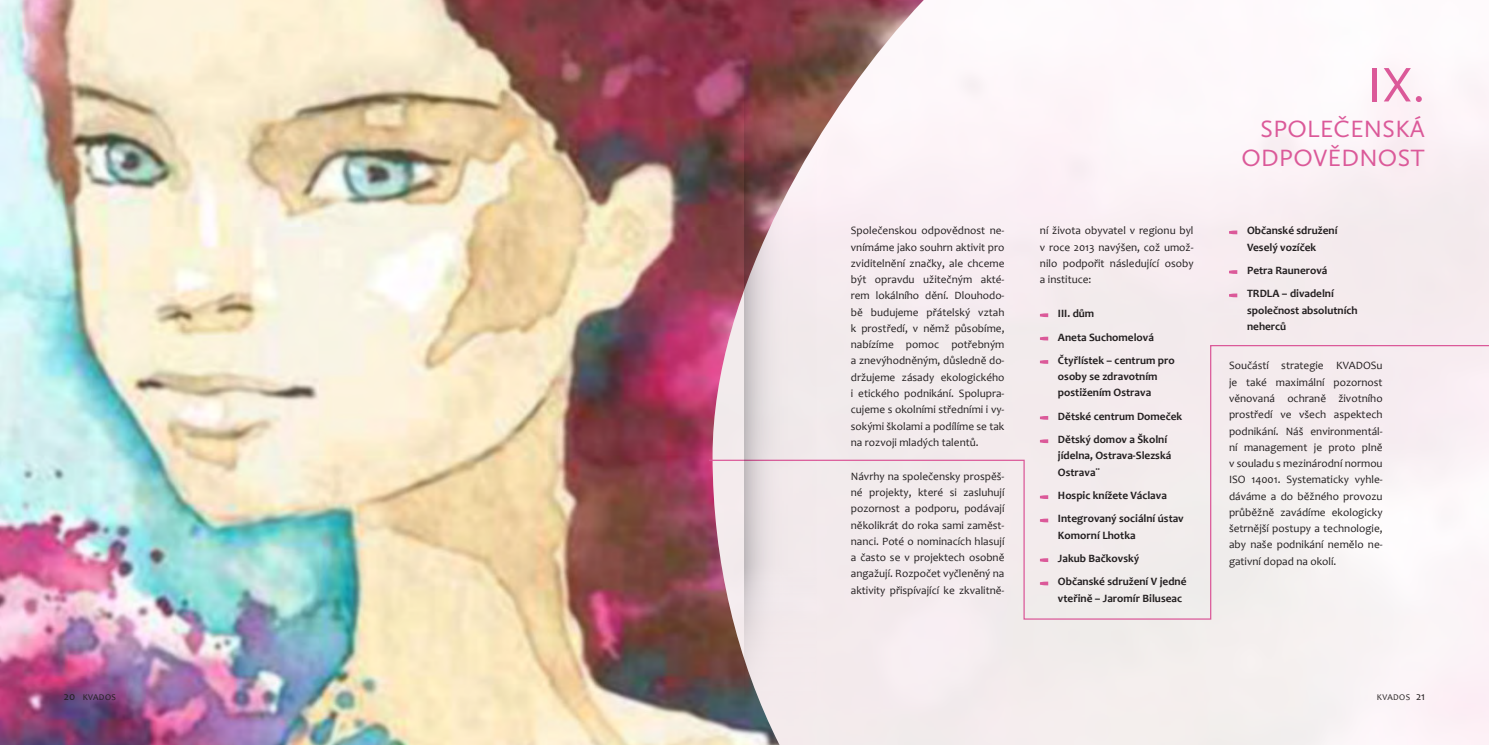
<style>
.page{position:relative;width:1489px;height:745px;background:#fff}
.page>*{position:absolute;margin:0;border:0;box-sizing:border-box;transform-origin:0 0}
.t1{font:50px "Calluna Sans";color:#db5999}
.t2{font:24.38px/28.8px "Calluna Sans";letter-spacing:.015em;color:#db5999;text-align:right}
.t3{font:11.25px/16.2px "Candara";color:#231f20;text-align:justify}
.t4{font:700 11.25px/16.2px "Candara";color:#231f20}
.t5{font:8.75px "Candara";letter-spacing:.04em;color:#231f20}
.s1{font-size:11.25px}
</style>
<div class="page">
<svg style="left:1039px;top:313px;width:9px;height:4px"></svg>
<svg style="left:1039px;top:336px;width:9px;height:4px"></svg>
<svg style="left:1228px;top:230px;width:9px;height:4px"></svg>
<svg style="left:1228px;top:270px;width:9px;height:4px"></svg>
<svg style="left:1228px;top:293px;width:9px;height:4px"></svg>
<svg style="left:923px;top:0;width:80px;height:744px;fill:#f8eff3"></svg>
<img style="left:0;top:0;width:923px;height:744px">
<svg style="left:707px;top:344px;width:781px;height:276px"></svg>
<svg style="left:744px;top:0;width:72px;height:744px;background:#cab3b6"></svg>
<p class="t3" style="left:850px;top:222px;width:155px">Společenskou odpovědnost ne&shy;vnímáme jako souhrn aktivit pro zviditelnění značky, ale chceme být opravdu užitečným akté&shy;rem lokálního dění. Dlouhodo&shy;bě budujeme přátelský vztah k prostředí, v němž působíme, nabízíme pomoc potřebným a znevýhodněným, důsledně do&shy;držujeme zásady ekologického i etického podnikání. Spolupra&shy;cujeme s okolními středními i vy&shy;sokými školami a podílíme se tak na rozvoji mladých talentů.</p>
<p class="t3" style="left:850px;top:467px;width:155px">Návrhy na společensky prospěš&shy;né projekty, které si zasluhují pozornost a podporu, podávají několikrát do roka sami zaměst&shy;nanci. Poté o nominacích hlasují a často se v projektech osobně angažují. Rozpočet vyčleněný na aktivity přispívající ke zkvalitně-</p>
<p class="t3" style="left:1039px;top:222px;width:155px">ní života obyvatel v regionu byl v roce 2013 navýšen, což umož&shy;nilo podpořit následující osoby a instituce:</p>
<p class="t4" style="left:1057px;top:305px;width:38px">III. dům</p>
<p class="t4" style="left:1057px;top:328px;width:97px">Aneta Suchomelová</p>
<p class="t4" style="left:1057px;top:352px;width:118px">Čtyřlístek – centrum pro osoby se zdravotním postižením Ostrava</p>
<p class="t4" style="left:1057px;top:407px;width:126px">Dětské centrum Domeček</p>
<p class="t4" style="left:1057px;top:431px;width:115px">Dětský domov a Školní jídelna, Ostrava-Slezská<br>Ostrava¨</p>
<p class="t4" style="left:1057px;top:487px;width:110px">Hospic knížete Václava</p>
<p class="t4" style="left:1057px;top:510px;width:127px">Integrovaný sociální ústav<br>Komorní Lhotka</p>
<p class="t4" style="left:1057px;top:549px;width:83px">Jakub Bačkovský</p>
<p class="t4" style="left:1057px;top:573px;width:130px">Občanské sdružení V jedné vteřině – Jaromír Biluseac</p>
<p class="t1" style="left:1367px;top:54px;width:58px">IX.</p>
<p class="t2" style="left:1241px;top:114px;width:185px">SPOLEČENSKÁ<br>ODPOVĚDNOST</p>
<p class="t4" style="left:1246px;top:222px;width:92px">Občanské sdružení<br>Veselý vozíček</p>
<p class="t4" style="left:1246px;top:262px;width:82px">Petra Raunerová</p>
<p class="t4" style="left:1246px;top:285px;width:112px">TRDLA – divadelní společnost absolutních neherců</p>
<p class="t3" style="left:1228px;top:357px;width:155px">Součástí strategie KVADOSu je také maximální pozornost věnovaná ochraně životního prostředí ve všech aspektech podnikání. Náš environmentál&shy;ní management je proto plně v souladu s mezinárodní normou ISO 14001. Systematicky vyhle&shy;dáváme a do běžného provozu průběžně zavádíme ekologicky šetrnější postupy a technologie, aby naše podnikání nemělo ne&shy;gativní dopad na okolí.</p>
<p class="t5" style="left:64px;top:691px;width:54px"><span class="s1">20</span> KVADOS</p>
<p class="t5" style="left:1376px;top:691px;width:50px">KVADOS <span class="s1">21</span></p>
</div>
